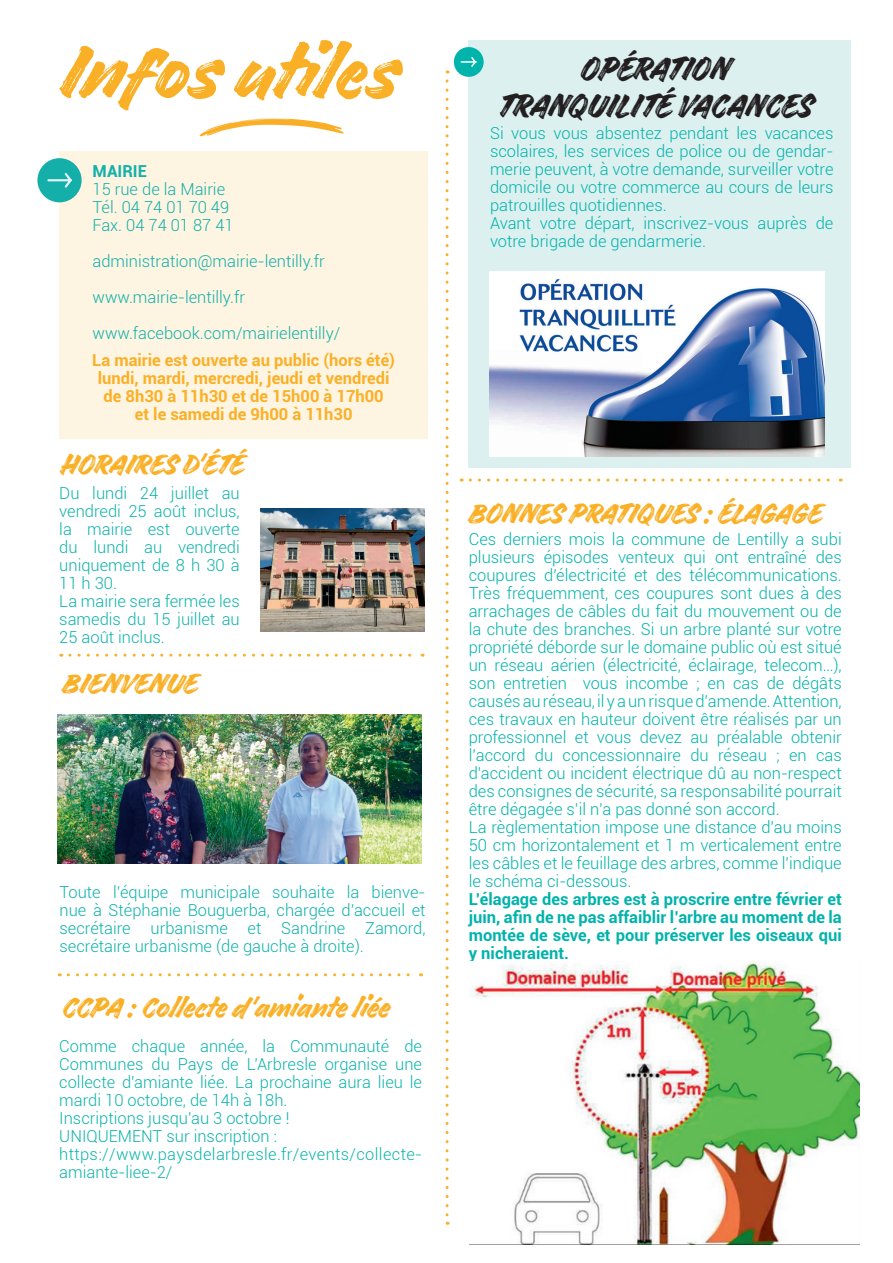
<style>
.page{position:relative;width:893px;height:1263px;background:#fff}
.page>*{position:absolute;margin:0;border:0;box-sizing:border-box;transform-origin:0 0}
.t1{font:39px "Handelson Two";color:#231f20;scale:.96 1}
.t2{font:33px "Handelson Two";color:#fab026}
.t3{font:300 16.5px/18px "Roboto";color:#00b3ab;text-align:justify}
.t4{font:300 16.5px/18px "Roboto";color:#0db2ab;text-align:justify}
.t5{font:300 16.5px/18px "Roboto";color:#0cb3ab;text-align:justify}
.t6{font:700 16.5px/18px "Roboto";color:#00b3ab;text-align:justify}
.t7{font:300 16.5px "Roboto";color:#12b0a9}
.t8{font:700 16.5px "Roboto";color:#fab026}
.t9{font:700 16.5px "Roboto";color:#12b0a9}
</style>
<div class="page">
<div style="left:469px;top:40px;width:382px;height:428px;background:#dcf0ef"></div>
<svg style="left:199px;top:118px;width:145px;height:19px"></svg>
<svg style="left:68px;top:973px;width:354px;height:3px"></svg>
<svg style="left:70px;top:654px;width:353px;height:3px"></svg>
<svg style="left:446px;top:81px;width:3px;height:1144px"></svg>
<svg style="left:59px;top:40px;width:344px;height:70px"></svg>
<div style="left:59px;top:151px;width:369px;height:287px;background:#fef4e2"></div>
<svg style="left:470px;top:478px;width:371px;height:3px"></svg>
<img style="left:261px;top:508px;width:164px;height:123px">
<div style="left:37px;top:158px;width:45px;height:44px;background:#13afa8;border-radius:50%"></div>
<svg style="left:47px;top:173px;width:25px;height:15px"></svg>
<div style="left:454px;top:47px;width:30px;height:30px;background:#00b3ab;border-radius:50%"></div>
<svg style="left:460px;top:57px;width:17px;height:10px"></svg>
<img style="left:489px;top:272px;width:335px;height:184px">
<img style="left:58px;top:714px;width:364px;height:149px">
<img style="left:471px;top:962px;width:389px;height:282px">
<p class="t9" style="left:93px;top:159px;width:56px">MAIRIE</p>
<p class="t7" style="left:93px;top:177px;width:134px">15 rue de la Mairie</p>
<p class="t7" style="left:93px;top:195px;width:138px">Tél. 04 74 01 70 49</p>
<p class="t7" style="left:93px;top:213px;width:143px">Fax. 04 74 01 87 41</p>
<p class="t7" style="left:93px;top:249px;width:234px">administration@mairie-lentilly.fr</p>
<p class="t7" style="left:93px;top:285px;width:154px">www.mairie-lentilly.fr</p>
<p class="t7" style="left:93px;top:321px;width:249px">www.facebook.com/mairielentilly/</p>
<p class="t8" style="left:92px;top:348px;width:304px">La mairie est ouverte au public (hors été)</p>
<p class="t8" style="left:98px;top:366px;width:293px">lundi, mardi, mercredi, jeudi et vendredi</p>
<p class="t8" style="left:104px;top:384px;width:282px">de 8h30 à 11h30 et de 15h00 à 17h00</p>
<p class="t8" style="left:135px;top:402px;width:219px">et le samedi de 9h00 à 11h30</p>
<p class="t2" style="left:59px;top:446px;width:185px">HORAIRES D'ÉTÉ</p>
<p class="t4" style="left:59px;top:484px;width:182px">Du lundi 24 juillet au vendredi 25 août inclus, la mairie est ouverte du lundi au vendredi uniquement de 8 h 30 à 11 h 30.</p>
<p class="t4" style="left:59px;top:592px;width:182px">La mairie sera fermée les samedis du 15 juillet au 25 août inclus.</p>
<p class="t2" style="left:62px;top:665px;width:136px">BIENVENUE</p>
<p class="t4" style="left:60px;top:883px;width:368px">Toute l’équipe municipale souhaite la bienve&shy;nue à Stéphanie Bouguerba, chargée d’accueil et secrétaire urbanisme et Sandrine Zamord, secrétaire urbanisme (de gauche à droite).</p>
<p class="t2" style="left:61px;top:989px;width:330px">CCPA : Collecte d'amiante liée</p>
<p class="t5" style="left:59px;top:1036px;width:364px">Comme chaque année, la Communauté de Communes du Pays de L'Arbresle organise une collecte d'amiante liée. La prochaine aura lieu le mardi 10 octobre, de 14h à 18h.</p>
<p class="t5" style="left:59px;top:1108px;width:232px">Inscriptions jusqu'au 3 octobre !</p>
<p class="t5" style="left:59px;top:1126px;width:364px;text-align:left">UNIQUEMENT sur inscription : https://www.paysdelarbresle.fr/events/collecte&shy;amiante-liee-2/</p>
<p class="t1" style="left:579px;top:47px;width:156px">OPÉRATION</p>
<p class="t1" style="left:496px;top:84px;width:330px">TRANQUILITÉ VACANCES</p>
<p class="t3" style="left:490px;top:124px;width:345px">Si vous vous absentez pendant les vacances scolaires, les services de police ou de gendar&shy;merie peuvent, à votre demande, surveiller votre domicile ou votre commerce au cours de leurs patrouilles quotidiennes.</p>
<p class="t3" style="left:490px;top:214px;width:345px">Avant votre départ, inscrivez-vous auprès de votre brigade de gendarmerie.</p>
<p class="t2" style="left:468px;top:496px;width:354px">BONNES PRATIQUES : ÉLAGAGE</p>
<p class="t3" style="left:469px;top:530px;width:375px">Ces derniers mois la commune de Lentilly a subi plusieurs épisodes venteux qui ont entraîné des coupures d'électricité et des télécommunications.<br>Très fréquemment, ces coupures sont dues à des arrachages de câbles du fait du mouvement ou de la chute des branches. Si un arbre planté sur votre propriété déborde sur le domaine public où est situé un réseau aérien (électricité, éclairage, telecom…), son entretien vous incombe ; en cas de dégâts causés au réseau, il y a un risque d’amende. Attention, ces travaux en hauteur doivent être réalisés par un professionnel et vous devez au préalable obtenir l’accord du concessionnaire du réseau ; en cas d'accident ou incident électrique dû au non-respect des consignes de sécurité, sa responsabilité pourrait être dégagée s’il n’a pas donné son accord.</p>
<p class="t3" style="left:469px;top:818px;width:375px">La règlementation impose une distance d’au moins 50 cm horizontalement et 1 m verticalement entre les câbles et le feuillage des arbres, comme l'indique le schéma ci-dessous.</p>
<p class="t6" style="left:469px;top:890px;width:374px">L’élagage des arbres est à proscrire entre février et juin, afin de ne pas affaiblir l’arbre au moment de la montée de sève, et pour préserver les oiseaux qui y nicheraient.</p>
</div>
